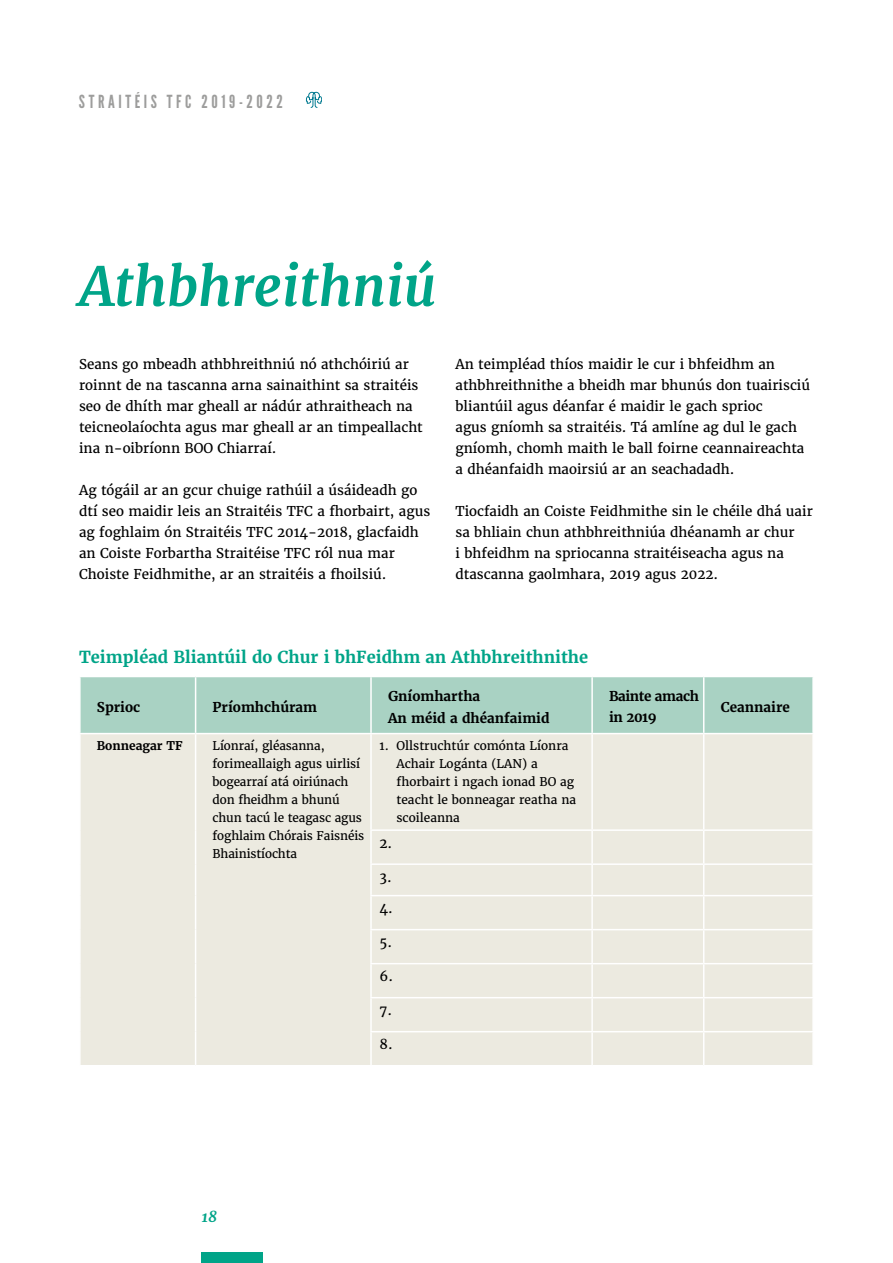
<style>
.page{position:relative;width:893px;height:1263px;background:#fff}
.page>*{position:absolute;margin:0;border:0;box-sizing:border-box;transform-origin:0 0}
.t1{font:italic 700 54px "Merriweather";color:#00a488}
.t2{font:18px "League Gothic";letter-spacing:.2em;color:#9d9d9c}
.t3{font:700 16.5px "Merriweather";color:#00a488}
.t4{font:italic 700 15px "Merriweather";color:#00a488}
.t5{font:13.5px/21px "Merriweather";color:#000}
.t6{font:700 13.5px/22.2px "Merriweather";color:#000}
.t7{font:700 13.5px/21px "Merriweather";letter-spacing:-.03em;color:#000}
.t8{font:12px/18px "Merriweather";letter-spacing:-.01em;color:#000}
.t9{font:700 12px "Merriweather";color:#000}
</style>
<div class="page">
<div style="left:201px;top:1252px;width:62px;height:11px;background:#00a488"></div>
<svg style="left:306px;top:92px;width:16px;height:16px"></svg>
<div style="left:81px;top:677px;width:731px;height:56px;background:#a9d2c3"></div>
<div style="left:81px;top:734px;width:731px;height:331px;background:#eceae0"></div>
<hr style="left:195px;top:677px;width:1px;height:56px;background:#fff">
<hr style="left:370px;top:677px;width:2px;height:56px;background:#fff">
<hr style="left:591px;top:677px;width:2px;height:56px;background:#fff">
<hr style="left:703px;top:677px;width:1px;height:56px;background:#fff">
<hr style="left:195px;top:734px;width:1px;height:96px;background:#fff">
<hr style="left:370px;top:734px;width:2px;height:95px;background:#fff">
<hr style="left:591px;top:734px;width:2px;height:95px;background:#fff">
<hr style="left:703px;top:734px;width:1px;height:95px;background:#fff">
<hr style="left:195px;top:830px;width:1px;height:34px;background:#fff">
<hr style="left:370px;top:829px;width:222px;height:2px;background:#fff">
<hr style="left:370px;top:831px;width:2px;height:32px;background:#fff">
<hr style="left:592px;top:829px;width:112px;height:2px;background:#fff">
<hr style="left:591px;top:831px;width:2px;height:32px;background:#fff">
<hr style="left:704px;top:829px;width:110px;height:2px;background:#fff">
<hr style="left:703px;top:831px;width:1px;height:32px;background:#fff">
<hr style="left:195px;top:864px;width:1px;height:32px;background:#fff">
<hr style="left:370px;top:863px;width:222px;height:2px;background:#fff">
<hr style="left:370px;top:865px;width:2px;height:30px;background:#fff">
<hr style="left:592px;top:863px;width:112px;height:2px;background:#fff">
<hr style="left:591px;top:865px;width:2px;height:30px;background:#fff">
<hr style="left:704px;top:863px;width:110px;height:2px;background:#fff">
<hr style="left:703px;top:865px;width:1px;height:30px;background:#fff">
<hr style="left:195px;top:896px;width:1px;height:34px;background:#fff">
<hr style="left:370px;top:895px;width:222px;height:1px;background:#fff">
<hr style="left:370px;top:896px;width:2px;height:33px;background:#fff">
<hr style="left:592px;top:895px;width:112px;height:1px;background:#fff">
<hr style="left:591px;top:896px;width:2px;height:33px;background:#fff">
<hr style="left:704px;top:895px;width:110px;height:1px;background:#fff">
<hr style="left:703px;top:896px;width:1px;height:33px;background:#fff">
<hr style="left:195px;top:930px;width:1px;height:34px;background:#fff">
<hr style="left:370px;top:929px;width:222px;height:1px;background:#fff">
<hr style="left:370px;top:930px;width:2px;height:33px;background:#fff">
<hr style="left:592px;top:929px;width:112px;height:1px;background:#fff">
<hr style="left:591px;top:930px;width:2px;height:33px;background:#fff">
<hr style="left:704px;top:929px;width:110px;height:1px;background:#fff">
<hr style="left:703px;top:930px;width:1px;height:33px;background:#fff">
<hr style="left:195px;top:964px;width:1px;height:34px;background:#fff">
<hr style="left:370px;top:963px;width:222px;height:1px;background:#fff">
<hr style="left:370px;top:964px;width:2px;height:33px;background:#fff">
<hr style="left:592px;top:963px;width:112px;height:1px;background:#fff">
<hr style="left:591px;top:964px;width:2px;height:33px;background:#fff">
<hr style="left:704px;top:963px;width:110px;height:1px;background:#fff">
<hr style="left:703px;top:964px;width:1px;height:33px;background:#fff">
<hr style="left:195px;top:998px;width:1px;height:34px;background:#fff">
<hr style="left:370px;top:997px;width:222px;height:1px;background:#fff">
<hr style="left:370px;top:998px;width:2px;height:33px;background:#fff">
<hr style="left:592px;top:997px;width:112px;height:1px;background:#fff">
<hr style="left:591px;top:998px;width:2px;height:33px;background:#fff">
<hr style="left:704px;top:997px;width:110px;height:1px;background:#fff">
<hr style="left:703px;top:998px;width:1px;height:33px;background:#fff">
<hr style="left:195px;top:1032px;width:1px;height:33px;background:#fff">
<hr style="left:370px;top:1031px;width:222px;height:1px;background:#fff">
<hr style="left:370px;top:1032px;width:2px;height:33px;background:#fff">
<hr style="left:592px;top:1031px;width:112px;height:1px;background:#fff">
<hr style="left:591px;top:1032px;width:2px;height:33px;background:#fff">
<hr style="left:704px;top:1031px;width:110px;height:1px;background:#fff">
<hr style="left:703px;top:1032px;width:1px;height:33px;background:#fff">
<h2 class="t2" style="left:79px;top:91px;width:206px">STRAITÉIS TFC 2019-2022</h2>
<h1 class="t1" style="left:79px;top:253px;width:359px">Athbhreithniú</h1>
<p class="t5" style="left:79px;top:354px;width:345px">Seans go mbeadh athbhreithniú nó athchóiriú ar roinnt de na tascanna arna sainaithint sa straitéis seo de dhíth mar gheall ar nádúr athraitheach na teicneolaíochta agus mar gheall ar an timpeallacht ina n-oibríonn BOO Chiarraí.</p>
<p class="t5" style="left:79px;top:480px;width:353px">Ag tógáil ar an gcur chuige rathúil a úsáideadh go dtí seo maidir leis an Straitéis TFC a fhorbairt, agus ag foghlaim ón Straitéis TFC 2014-2018, glacfaidh an Coiste Forbartha Straitéise TFC ról nua mar Choiste Feidhmithe, ar an straitéis a fhoilsiú.</p>
<p class="t5" style="left:455px;top:354px;width:356px">An teimpléad thíos maidir le cur i bhfeidhm an athbhreithnithe a bheidh mar bhunús don tuairisciú bliantúil agus déanfar é maidir le gach sprioc<br>agus gníomh sa straitéis. Tá amlíne ag dul le gach gníomh, chomh maith le ball foirne ceannaireachta a dhéanfaidh maoirsiú ar an seachadadh.</p>
<p class="t5" style="left:455px;top:501px;width:359px">Tiocfaidh an Coiste Feidhmithe sin le chéile dhá uair sa bhliain chun athbhreithniúa dhéanamh ar chur<br>i bhfeidhm na spriocanna straitéiseacha agus na dtascanna gaolmhara, 2019 agus 2022.</p>
<p class="t3" style="left:79px;top:646px;width:511px">Teimpléad Bliantúil do Chur i bhFeidhm an Athbhreithnithe</p>
<p class="t6" style="left:97px;top:696px;width:45px">Sprioc</p>
<p class="t6" style="left:213px;top:696px;width:106px">Príomhchúram</p>
<p class="t6" style="left:388px;top:684px;width:163px">Gníomhartha<br>An méid a dhéanfaimid</p>
<p class="t7" style="left:609px;top:686px;width:91px">Bainte amach in 2019</p>
<p class="t6" style="left:721px;top:696px;width:71px">Ceannaire</p>
<p class="t9" style="left:97px;top:738px;width:87px">Bonneagar TF</p>
<p class="t8" style="left:213px;top:736px;width:153px">Líonraí, gléasanna, forimeallaigh agus uirlisí bogearraí atá oiriúnach don fheidhm a bhunú chun tacú le teagasc agus foghlaim Chórais Faisnéis<br>Bhainistíochta</p>
<p class="t8" style="left:396px;top:736px;width:181px;text-indent:-17px">1. Ollstruchtúr comónta Líonra<br>Achair Logánta (LAN) a fhorbairt i ngach ionad BO ag teacht le bonneagar reatha na scoileanna</p>
<p class="t5" style="left:379px;top:832px;width:14px">2.</p>
<p class="t5" style="left:379px;top:866px;width:14px">3.</p>
<p class="t5" style="left:379px;top:898px;width:15px">4.</p>
<p class="t5" style="left:379px;top:932px;width:14px">5.</p>
<p class="t5" style="left:379px;top:966px;width:15px">6.</p>
<p class="t5" style="left:379px;top:1000px;width:14px">7.</p>
<p class="t5" style="left:379px;top:1034px;width:15px">8.</p>
<p class="t4" style="left:201px;top:1208px;width:17px">18</p>
</div>
